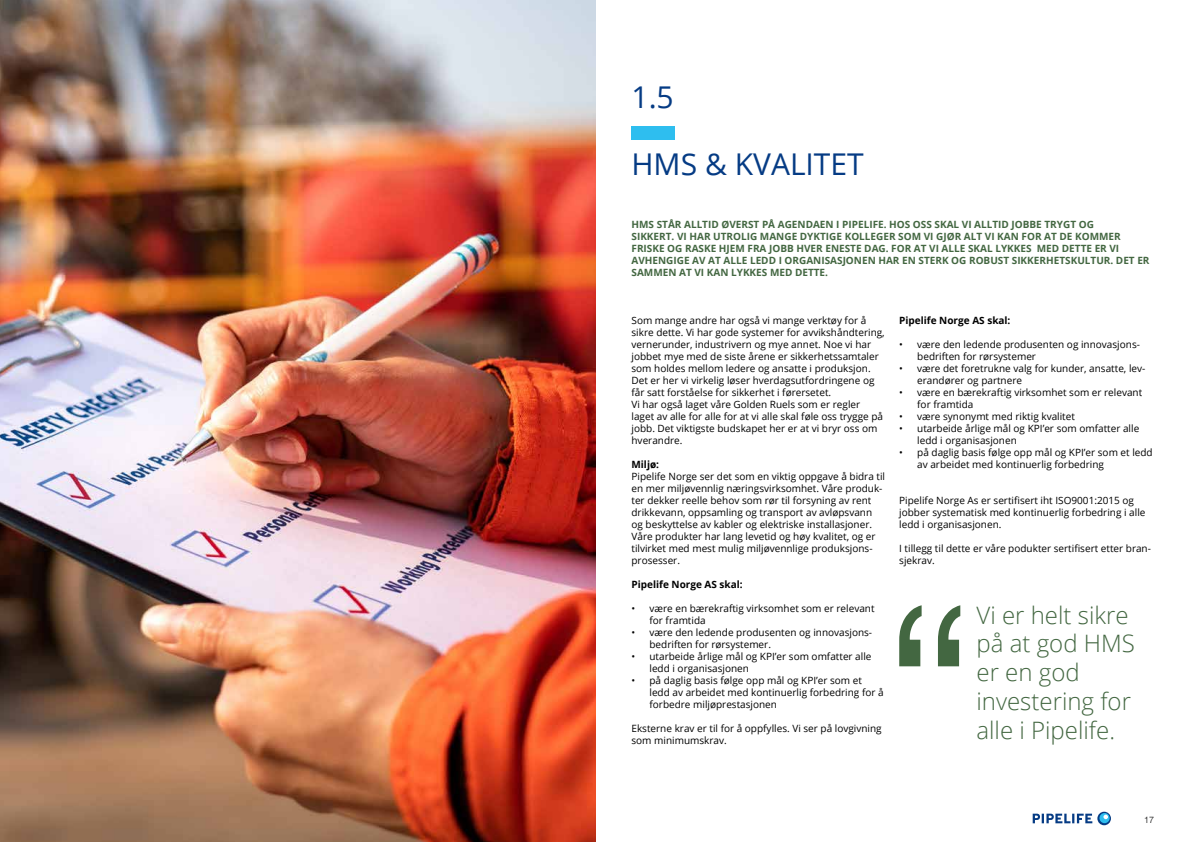
<style>
.page{position:relative;width:1191px;height:842px;background:#fff}
.page>*{position:absolute;margin:0;border:0;box-sizing:border-box;transform-origin:0 0}
.t1{font:30px "Open Sans";color:#053b84}
.t2{font:300 24px/28.8px "Open Sans";color:#436741}
.t3{font:10px/12px "Open Sans";color:#000}
.t4{font:700 10px/12px "Open Sans";color:#436741}
.t5{font:700 10px "Open Sans";color:#000}
.t6{font:300 9px "Helvetica Neue LT Com";color:#000}
</style>
<div class="page">
<svg style="left:1032px;top:812px;width:79px;height:13px"></svg>
<div style="left:631px;top:126px;width:44px;height:13px;background:#2ebeef"></div>
<svg style="left:899px;top:605px;width:61px;height:61px"></svg>
<img style="left:0;top:0;width:595px;height:842px">
<h1 class="t1" style="left:631px;top:77px;width:44px">1.5</h1>
<h1 class="t1" style="left:631px;top:144px;width:234px">HMS &amp; KVALITET</h1>
<p class="t4" style="left:631px;top:218px;width:519px">HMS STÅR ALLTID ØVERST PÅ AGENDAEN I PIPELIFE. HOS OSS SKAL VI ALLTID JOBBE TRYGT OG<br>SIKKERT. VI HAR UTROLIG MANGE DYKTIGE KOLLEGER SOM VI GJØR ALT VI KAN FOR AT DE KOMMER FRISKE OG RASKE HJEM FRA JOBB HVER ENESTE DAG. FOR AT VI ALLE SKAL LYKKES MED DETTE ER VI AVHENGIGE AV AT ALLE LEDD I ORGANISASJONEN HAR EN STERK OG ROBUST SIKKERHETSKULTUR. DET ER SAMMEN AT VI KAN LYKKES MED DETTE.</p>
<p class="t3" style="left:631px;top:314px;width:255px">Som mange andre har også vi mange verktøy for å sikre dette. Vi har gode systemer for avvikshåndtering, vernerunder, industrivern og mye annet. Noe vi har jobbet mye med de siste årene er sikkerhetssamtaler som holdes mellom ledere og ansatte i produksjon.<br>Det er her vi virkelig løser hverdagsutfordringene og får satt forståelse for sikkerhet i førersetet.<br>Vi har også laget våre Golden Ruels som er regler laget av alle for alle for at vi alle skal føle oss trygge på jobb. Det viktigste budskapet her er at vi bryr oss om hverandre.</p>
<p class="t5" style="left:631px;top:457px;width:29px">Miljø:</p>
<p class="t3" style="left:631px;top:470px;width:255px">Pipelife Norge ser det som en viktig oppgave å bidra til en mer miljøvennlig næringsvirksomhet. Våre produk&shy;ter dekker reelle behov som rør til forsyning av rent drikkevann, oppsamling og transport av avløpsvann og beskyttelse av kabler og elektriske installasjoner.<br>Våre produkter har lang levetid og høy kvalitet, og er tilvirket med mest mulig miljøvennlige produksjons&shy;prosesser.</p>
<p class="t5" style="left:631px;top:577px;width:113px">Pipelife Norge AS skal:</p>
<p class="t3" style="left:649px;top:602px;width:226px;text-indent:-18px">• være en bærekraftig virksomhet som er relevant for framtida</p>
<p class="t3" style="left:649px;top:626px;width:224px;text-indent:-18px">• være den ledende produsenten og innovasjons&shy;bedriften for rørsystemer.</p>
<p class="t3" style="left:649px;top:650px;width:223px;text-indent:-18px">• utarbeide årlige mål og KPI’er som omfatter alle ledd i organisasjonen</p>
<p class="t3" style="left:649px;top:674px;width:236px;text-indent:-18px">• på daglig basis følge opp mål og KPI’er som et ledd av arbeidet med kontinuerlig forbedring for å forbedre miljøprestasjonen</p>
<p class="t3" style="left:631px;top:722px;width:252px">Eksterne krav er til for å oppfylles. Vi ser på lovgivning som minimumskrav.</p>
<p class="t5" style="left:899px;top:313px;width:113px">Pipelife Norge AS skal:</p>
<p class="t3" style="left:917px;top:338px;width:224px;text-indent:-18px">• være den ledende produsenten og innovasjons&shy;bedriften for rørsystemer</p>
<p class="t3" style="left:917px;top:362px;width:230px;text-indent:-18px">• være det foretrukne valg for kunder, ansatte, lev&shy;erandører og partnere</p>
<p class="t3" style="left:917px;top:386px;width:226px;text-indent:-18px">• være en bærekraftig virksomhet som er relevant for framtida</p>
<p class="t3" style="left:899px;top:410px;width:177px">• være synonymt med riktig kvalitet</p>
<p class="t3" style="left:917px;top:422px;width:223px;text-indent:-18px">• utarbeide årlige mål og KPI’er som omfatter alle ledd i organisasjonen</p>
<p class="t3" style="left:917px;top:446px;width:237px;text-indent:-18px">• på daglig basis følge opp mål og KPI’er som et ledd av arbeidet med kontinuerlig forbedring</p>
<p class="t3" style="left:899px;top:494px;width:248px">Pipelife Norge As er sertifisert iht ISO9001:2015 og jobber systematisk med kontinuerlig forbedring i alle ledd i organisasjonen.</p>
<p class="t3" style="left:899px;top:542px;width:253px">I tillegg til dette er våre podukter sertifisert etter bran&shy;sjekrav.</p>
<h2 class="t2" style="left:976px;top:600px;width:160px">Vi er helt sikre på at god HMS er en god investering for alle i Pipelife.</h2>
<p class="t6" style="left:1144px;top:814px;width:12px">17</p>
</div>
